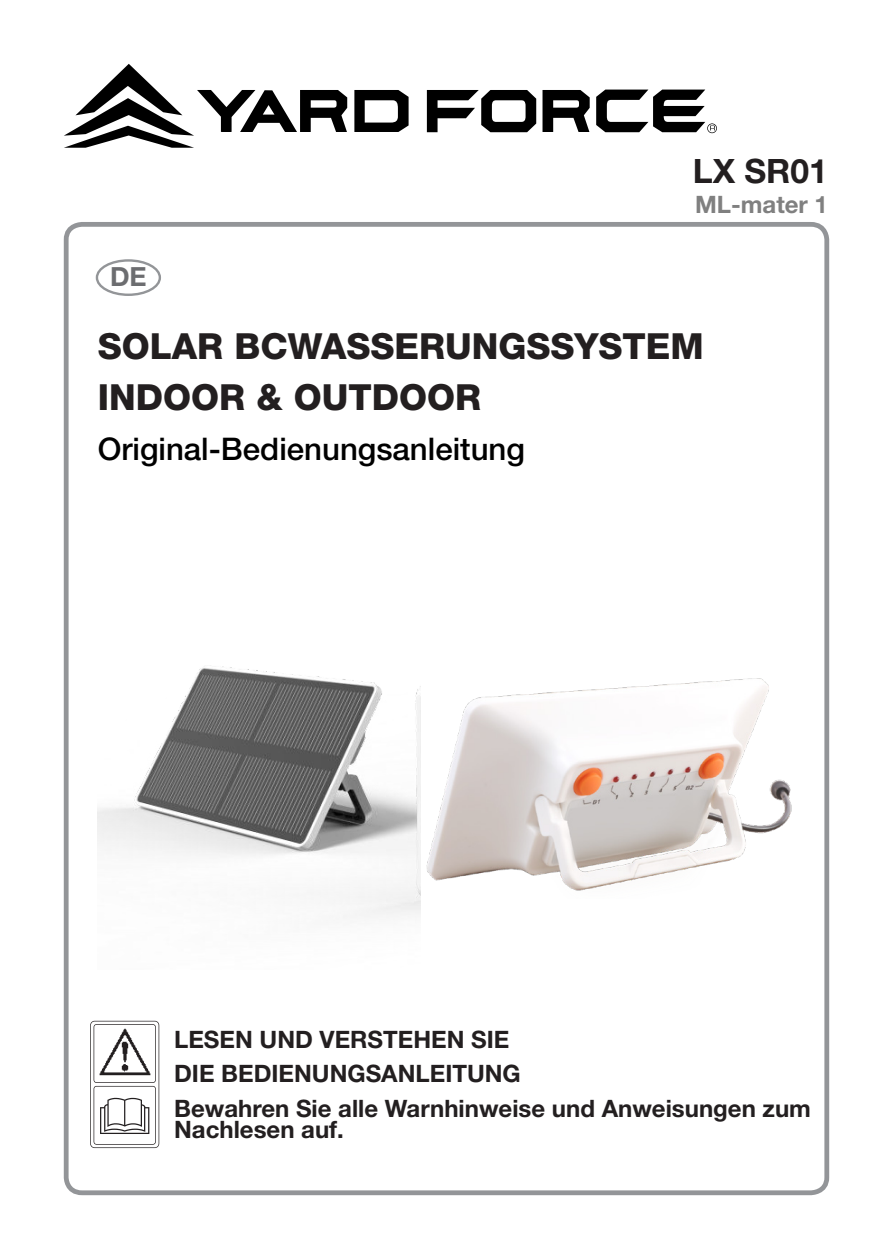
<style>
.page{position:relative;width:893px;height:1259px;background:#fff}
.page>*{position:absolute;margin:0;border:0;box-sizing:border-box;transform-origin:0 0}
.t1{font:800 36px/50.4px "Helvetica Neue LT Std";color:#231f20}
.t2{font:700 33.6px "Helvetica Neue LT Std";color:#231f20}
.t3{font:500 31.2px "Helvetica Neue LT Std";color:#000}
.t4{font:700 26.4px "Helvetica Neue LT Std";color:#6c6d70}
.t5{font:700 24px/21px "Helvetica Neue LT Std";color:#231f20}
.t6{font:700 24px "Helvetica Neue LT Std";color:#808080}
</style>
<div class="page">
<div style="left:64px;top:222px;width:765px;height:973px;border:5px solid #939598;border-radius:16px"></div>
<div style="left:96px;top:259px;width:65px;height:37px;border:2px solid #939598;border-radius:50%"></div>
<svg style="left:90px;top:1020px;width:69px;height:128px"></svg>
<svg style="left:542px;top:90px;width:48px;height:42px"></svg>
<svg style="left:354px;top:90px;width:55px;height:42px"></svg>
<svg style="left:427px;top:90px;width:109px;height:42px"></svg>
<svg style="left:64px;top:64px;width:283px;height:84px"></svg>
<svg style="left:596px;top:90px;width:121px;height:43px"></svg>
<img style="left:98px;top:665px;width:322px;height:253px">
<img style="left:411px;top:665px;width:381px;height:233px">
<p class="t4" style="left:110px;top:261px;width:38px">DE</p>
<p class="t2" style="left:693px;top:150px;width:137px">LX SR01</p>
<p class="t6" style="left:695px;top:189px;width:134px">ML-mater 1</p>
<p class="t1" style="left:98px;top:321px;width:608px">SOLAR BCWASSERUNGSSYSTEM<br>INDOOR &amp; OUTDOOR</p>
<p class="t3" style="left:98px;top:430px;width:429px">Original-Bedienungsanleitung</p>
<p class="t5" style="left:174px;top:1028px;width:337px">LESEN UND VERSTEHEN SIE</p>
<p class="t5" style="left:174px;top:1062px;width:348px">DIE BEDIENUNGSANLEITUNG</p>
<p class="t5" style="left:174px;top:1097px;width:638px">Bewahren Sie alle Warnhinweise und Anweisungen zum<br>Nachlesen auf.</p>
</div>
